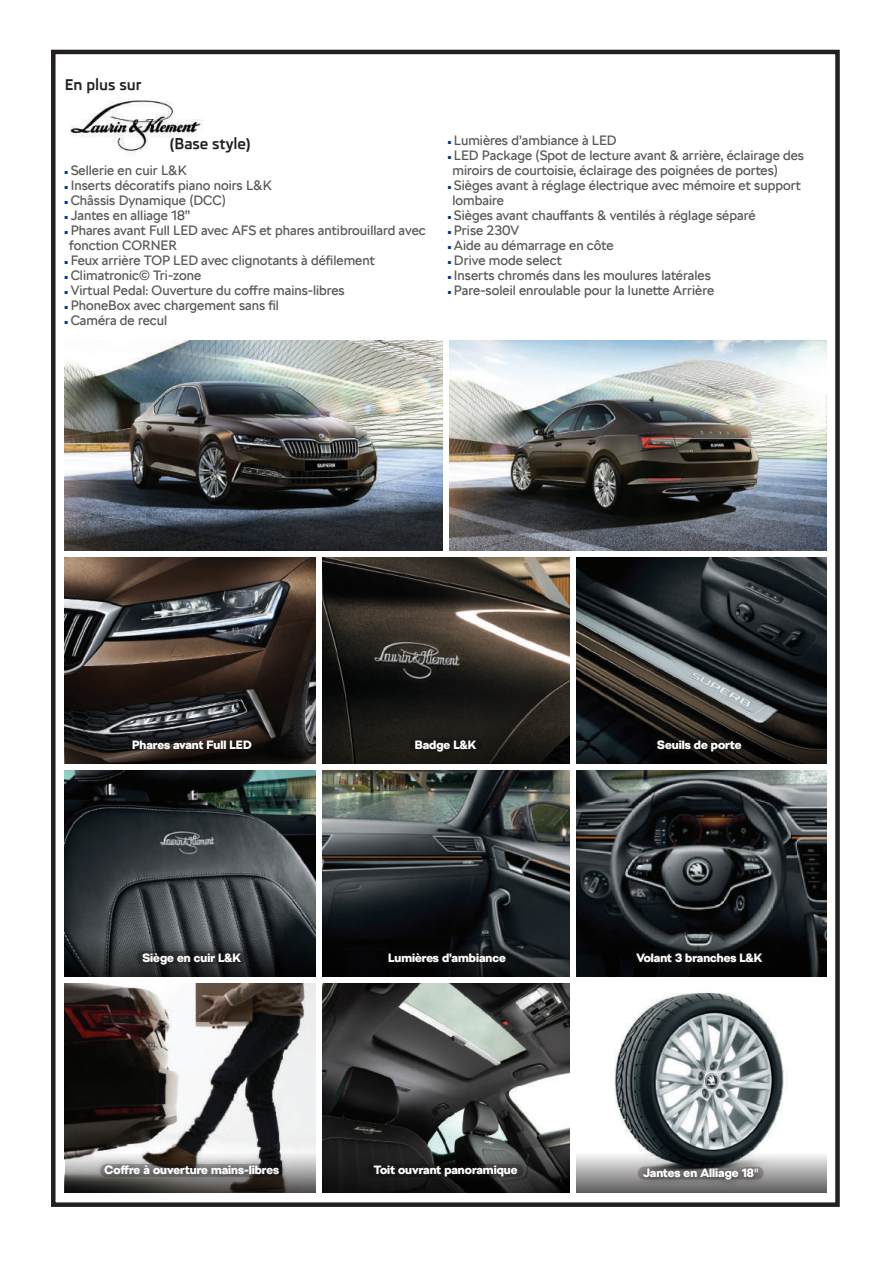
<style>
.page{position:relative;width:893px;height:1263px;background:#fff}
.page>*{position:absolute;margin:0;border:0;box-sizing:border-box;transform-origin:0 0}
.t1{font:700 15px "Skoda Pro";color:#231f20}
.t2{font:13.5px/15px "SKODA Next";color:#575756}
.t3{font:900 12px "SKODA Next";color:#fff}
.t4{font:6px "SKODA Next";color:#003894}
.s1{font-weight:400}
</style>
<div class="page">
<img style="left:65px;top:983px;width:505px;height:165px">
<img style="left:614px;top:992px;width:170px;height:156px">
<img style="left:65px;top:770px;width:505px;height:165px">
<img style="left:70px;top:100px;width:133px;height:54px">
<div style="left:51px;top:50px;width:789px;height:1157px;border:4px solid #231f20"></div>
<img style="left:65px;top:557px;width:761px;height:165px">
<img style="left:576px;top:770px;width:250px;height:165px">
<img style="left:65px;top:341px;width:378px;height:210px">
<img style="left:449px;top:341px;width:377px;height:210px">
<svg style="left:65px;top:722px;width:761px;height:42px;background:#1e1d1b"></svg>
<svg style="left:65px;top:935px;width:761px;height:42px;background:#191b1d"></svg>
<svg style="left:65px;top:1148px;width:761px;height:45px;background:#6b6b6a"></svg>
<div style="left:316px;top:554px;width:5px;height:643px;background:#fff"></div>
<div style="left:570px;top:554px;width:5px;height:643px;background:#fff"></div>
<svg style="left:123px;top:731px;width:137px;height:27px;background:#261f1d"></svg>
<svg style="left:134px;top:945px;width:115px;height:28px;background:#2a2c2e"></svg>
<svg style="left:96px;top:1158px;width:192px;height:26px;background:#696665"></svg>
<svg style="left:649px;top:732px;width:101px;height:27px;background:#14110f"></svg>
<svg style="left:628px;top:945px;width:142px;height:26px;background:#0c0d0d"></svg>
<div style="left:406px;top:732px;width:78px;height:28px;background:#1c1916"></div>
<svg style="left:379px;top:945px;width:135px;height:26px;background:#0d0e0f"></svg>
<svg style="left:635px;top:1160px;width:132px;height:28px;background:#6e6c6d"></svg>
<svg style="left:366px;top:1158px;width:159px;height:27px;background:#1f1f1f"></svg>
<p class="t1" style="left:65px;top:76px;width:78px">En plus sur</p>
<p class="t1" style="left:170px;top:135px;width:82px">(Base style)</p>
<p class="t4" style="left:65px;top:168px;width:4px">◼</p>
<p class="t2" style="left:71px;top:163px;width:117px">Sellerie en cuir L&amp;K</p>
<p class="t4" style="left:65px;top:183px;width:4px">◼</p>
<p class="t2" style="left:71px;top:178px;width:202px">Inserts décoratifs piano noirs L&amp;K</p>
<p class="t4" style="left:65px;top:198px;width:4px">◼</p>
<p class="t2" style="left:71px;top:193px;width:157px">Châssis Dynamique (DCC)</p>
<p class="t4" style="left:65px;top:213px;width:4px">◼</p>
<p class="t2" style="left:71px;top:208px;width:121px">Jantes en alliage 18’’</p>
<p class="t4" style="left:65px;top:228px;width:4px">◼</p>
<p class="t2" style="left:69px;top:223px;width:358px">Phares avant Full LED avec AFS et phares antibrouillard avec fonction CORNER</p>
<p class="t4" style="left:65px;top:258px;width:4px">◼</p>
<p class="t2" style="left:71px;top:253px;width:306px">Feux arrière TOP LED avec clignotants à défilement</p>
<p class="t4" style="left:65px;top:273px;width:4px">◼</p>
<p class="t2" style="left:71px;top:268px;width:132px">Climatronic© Tri-zone</p>
<p class="t4" style="left:65px;top:288px;width:4px">◼</p>
<p class="t2" style="left:71px;top:283px;width:276px">Virtual Pedal: Ouverture du coffre mains-libres</p>
<p class="t4" style="left:65px;top:303px;width:4px">◼</p>
<p class="t2" style="left:71px;top:298px;width:210px">PhoneBox avec chargement sans fil</p>
<p class="t4" style="left:65px;top:318px;width:4px">◼</p>
<p class="t2" style="left:71px;top:313px;width:98px">Caméra de recul</p>
<p class="t4" style="left:448px;top:138px;width:4px">◼</p>
<p class="t2" style="left:454px;top:133px;width:164px">Lumières d’ambiance à LED</p>
<p class="t4" style="left:448px;top:153px;width:4px">◼</p>
<p class="t2" style="left:452px;top:148px;width:353px">LED Package (Spot de lecture avant &amp; arrière, éclairage des miroirs de courtoisie, éclairage des poignées de portes)</p>
<p class="t4" style="left:448px;top:183px;width:4px">◼</p>
<p class="t2" style="left:452px;top:178px;width:350px">Sièges avant à réglage électrique avec mémoire et support lombaire</p>
<p class="t4" style="left:448px;top:213px;width:4px">◼</p>
<p class="t2" style="left:454px;top:208px;width:303px">Sièges avant chauffants &amp; ventilés à réglage séparé</p>
<p class="t4" style="left:448px;top:228px;width:4px">◼</p>
<p class="t2" style="left:454px;top:223px;width:67px">Prise 230V</p>
<p class="t4" style="left:448px;top:243px;width:4px">◼</p>
<p class="t2" style="left:454px;top:238px;width:161px">Aide au démarrage en côte</p>
<p class="t4" style="left:448px;top:258px;width:4px">◼</p>
<p class="t2" style="left:454px;top:253px;width:110px">Drive mode select</p>
<p class="t4" style="left:448px;top:273px;width:4px">◼</p>
<p class="t2" style="left:454px;top:268px;width:258px">Inserts chromés dans les moulures latérales</p>
<p class="t4" style="left:448px;top:288px;width:4px">◼</p>
<p class="t2" style="left:454px;top:283px;width:262px">Pare-soleil enroulable pour la lunette Arrière</p>
<p class="t3" style="left:132px;top:737px;width:121px">Phares avant Full LED</p>
<p class="t3" style="left:415px;top:737px;width:63px">Badge L&amp;K</p>
<p class="t3" style="left:657px;top:737px;width:86px">Seuils de porte</p>
<p class="t3" style="left:143px;top:950px;width:100px">Siège en cuir L&amp;K</p>
<p class="t3" style="left:388px;top:950px;width:119px">Lumières d’ambiance</p>
<p class="t3" style="left:636px;top:950px;width:127px">Volant 3 branches L&amp;K</p>
<p class="t3" style="left:105px;top:1163px;width:176px">Coffre à ouverture mains-libres</p>
<p class="t3" style="left:374px;top:1163px;width:145px">Toit ouvrant panoramique</p>
<p class="t3" style="left:643px;top:1165px;width:117px">Jantes en Alliage 18<span class="s1">"</span></p>
</div>
